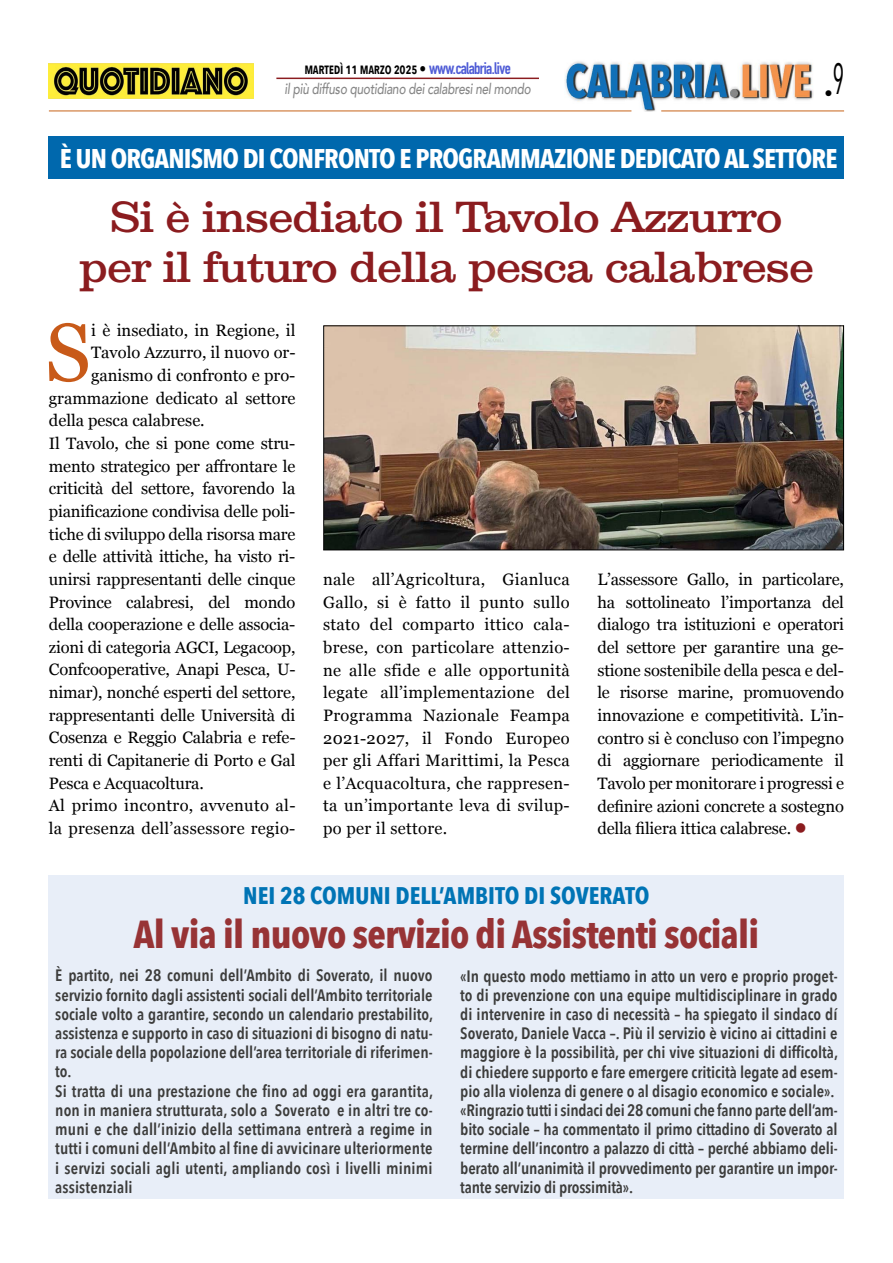
<style>
.page{position:relative;width:893px;height:1263px;background:#fff}
.page>*{position:absolute;margin:0;border:0;box-sizing:border-box;transform-origin:0 0}
.t1{font:81.9px "Georgia";color:#c85a19}
.t2{font:42px/49.5px "Clarxndon";color:#8b1c1f;text-align:center}
.t3{font:700 39px "Avenir Next Condensed";letter-spacing:-.02em;color:#973335}
.t4{font:700 27px "Avenir Next Condensed";letter-spacing:-.03em;color:#fff}
.t5{font:700 24px "Avenir Next Condensed";color:#0074b5}
.t6{font:16.5px/22.6px "Georgia";letter-spacing:-.01em;color:#000;text-align:justify}
.t7{font:600 16.5px/19.2px "Avenir Next Condensed";color:#3c3c3b}
.t8{font:16.5px "Georgia";letter-spacing:.02em;color:#000}
.t9{font:16.5px "Avenir Next Condensed";color:#000}
.t10{font:italic 500 15px "Avenir";letter-spacing:-.02em;color:#878787;scale:.79 1}
.t11{font:600 15px "Avenir Next Condensed";letter-spacing:-.02em;color:#000;scale:.9 1}
.s1{font-family:"Avenir";font-weight:500}
.s2{font-family:"DIN Condensed";font-weight:700;font-size:16.5px;color:#4f5cd6}
.s3{color:#8b1c1f}
</style>
<div class="page">
<img style="left:565px;top:61px;width:249px;height:51px">
<hr style="left:49px;top:111px;width:582px;height:1px;background:#c86419">
<hr style="left:661px;top:111px;width:183px;height:1px;background:#c86419">
<img style="left:49px;top:64px;width:205px;height:34px">
<hr style="left:276px;top:78px;width:263px;height:1px;background:#8b1c1f">
<img style="left:325px;top:327px;width:517px;height:221px">
<div style="left:323px;top:325px;width:521px;height:225px;border:1px solid #000"></div>
<div style="left:49px;top:136px;width:795px;height:43px;background:#0068ad"></div>
<div style="left:49px;top:938px;width:795px;height:261px;background:#e8eef8"></div>
<div style="left:49px;top:875px;width:795px;height:81px;background:#e8eef8"></div>
<p class="t11" style="left:304px;top:56px;width:231px">martedì 11 marzo 2025 <span class="s1">•</span> <span class="s2">www.calabria.live</span></p>
<p class="t10" style="left:285px;top:80px;width:313px">il più diffuso quotidiano dei calabresi nel mondo</p>
<p class="t9" style="left:824px;top:79px;width:21px">•<sup>9</sup></p>
<h3 class="t4" style="left:60px;top:142px;width:779px">È UN ORGANISMO DI CONFRONTO E PROGRAMMAZIONE DEDICATO AL SETTORE</h3>
<h2 class="t2" style="left:79px;top:193px;width:735px">Si è insediato il Tavolo Azzurro per il futuro della pesca calabrese</h2>
<h1 class="t1" style="left:45px;top:293px;width:47px">S</h1>
<p class="t6" style="left:91px;top:318px;width:206px">i è insediato, in Regione, il</p>
<p class="t6" style="left:91px;top:341px;width:206px">Tavolo Azzurro, il nuovo or-</p>
<p class="t6" style="left:91px;top:363px;width:206px">ganismo di confronto e pro-</p>
<p class="t6" style="left:49px;top:386px;width:248px">grammazione dedicato al settore</p>
<p class="t6" style="left:49px;top:409px;width:157px">della pesca calabrese.</p>
<p class="t6" style="left:49px;top:431px;width:248px">Il Tavolo, che si pone come stru-</p>
<p class="t6" style="left:49px;top:454px;width:248px">mento strategico per affrontare le</p>
<p class="t6" style="left:49px;top:476px;width:248px">criticità del settore, favorendo la</p>
<p class="t6" style="left:49px;top:499px;width:248px">pianificazione condivisa delle poli-</p>
<p class="t6" style="left:49px;top:522px;width:248px">tiche di sviluppo della risorsa mare</p>
<p class="t6" style="left:49px;top:544px;width:248px">e delle attività ittiche, ha visto ri-</p>
<p class="t6" style="left:49px;top:567px;width:248px">unirsi rappresentanti delle cinque</p>
<p class="t6" style="left:49px;top:590px;width:248px">Province calabresi, del mondo</p>
<p class="t6" style="left:49px;top:612px;width:248px">della cooperazione e delle associa-</p>
<p class="t6" style="left:49px;top:635px;width:248px">zioni di categoria AGCI, Legacoop,</p>
<p class="t6" style="left:49px;top:658px;width:248px">Confcooperative, Anapi Pesca, U-</p>
<p class="t6" style="left:49px;top:680px;width:248px">nimar), nonché esperti del settore,</p>
<p class="t6" style="left:49px;top:703px;width:248px">rappresentanti delle Università di</p>
<p class="t6" style="left:49px;top:726px;width:248px">Cosenza e Reggio Calabria e refe-</p>
<p class="t6" style="left:49px;top:748px;width:248px">renti di Capitanerie di Porto e Gal</p>
<p class="t6" style="left:49px;top:771px;width:157px">Pesca e Acquacoltura.</p>
<p class="t8" style="left:49px;top:794px;width:248px">Al primo incontro, avvenuto al-</p>
<p class="t8" style="left:49px;top:816px;width:248px">la presenza dell’assessore regio-</p>
<p class="t6" style="left:323px;top:567px;width:248px">nale all’Agricoltura, Gianluca Gallo, si è fatto il punto sullo stato del comparto ittico cala&shy;brese, con particolare attenzio&shy;ne alle sfide e alle opportunità legate all’implementazione del Programma Nazionale Feampa 2021-2027, il Fondo Europeo per gli Affari Marittimi, la Pesca e l’Acquacoltura, che rappresen&shy;ta un’importante leva di svilup&shy;po per il settore.</p>
<p class="t6" style="left:597px;top:567px;width:248px">L’assessore Gallo, in particolare, ha sottolineato l’importanza del dialogo tra istituzioni e operatori del settore per garantire una ge&shy;stione sostenibile della pesca e del&shy;le risorse marine, promuovendo innovazione e competitività. L’in&shy;contro si è concluso con l’impegno di aggiornare periodicamente il Tavolo per monitorare i progressi e definire azioni concrete a sostegno della filiera ittica calabrese. <span class="s3">●</span></p>
<h3 class="t5" style="left:243px;top:880px;width:408px">NEI 28 COMUNI DELL’AMBITO DI SOVERATO</h3>
<h3 class="t3" style="left:134px;top:910px;width:627px">Al via il nuovo servizio di Assistenti sociali</h3>
<p class="t7" style="left:55px;top:965px;width:379px">È partito, nei 28 comuni dell’Ambito di Soverato, il nuovo servizio fornito dagli assistenti sociali dell’Ambito territoriale sociale volto a garantire, secondo un calendario prestabilito, assistenza e supporto in caso di situazioni di bisogno di natu&shy;ra sociale della popolazione dell’area territoriale di riferimen&shy;to.<br>Si tratta di una prestazione che fino ad oggi era garantita, non in maniera strutturata, solo a Soverato e in altri tre co&shy;muni e che dall’inizio della settimana entrerà a regime in tutti i comuni dell’Ambito al fine di avvicinare ulteriormente i servizi sociali agli utenti, ampliando così i livelli minimi assistenziali</p>
<p class="t7" style="left:460px;top:966px;width:379px">«In questo modo mettiamo in atto un vero e proprio proget&shy;to di prevenzione con una equipe multidisciplinare in grado di intervenire in caso di necessità – ha spiegato il sindaco dí Soverato, Daniele Vacca –. Più il servizio è vicino ai cittadini e maggiore è la possibilità, per chi vive situazioni di difficoltà, di chiedere supporto e fare emergere criticità legate ad esem&shy;pio alla violenza di genere o al disagio economico e sociale». «Ringrazio tutti i sindaci dei 28 comuni che fanno parte dell’am&shy;bito sociale – ha commentato il primo cittadino di Soverato al termine dell’incontro a palazzo di città – perché abbiamo deli&shy;berato all’unanimità il provvedimento per garantire un impor&shy;tante servizio di prossimità».</p>
</div>
